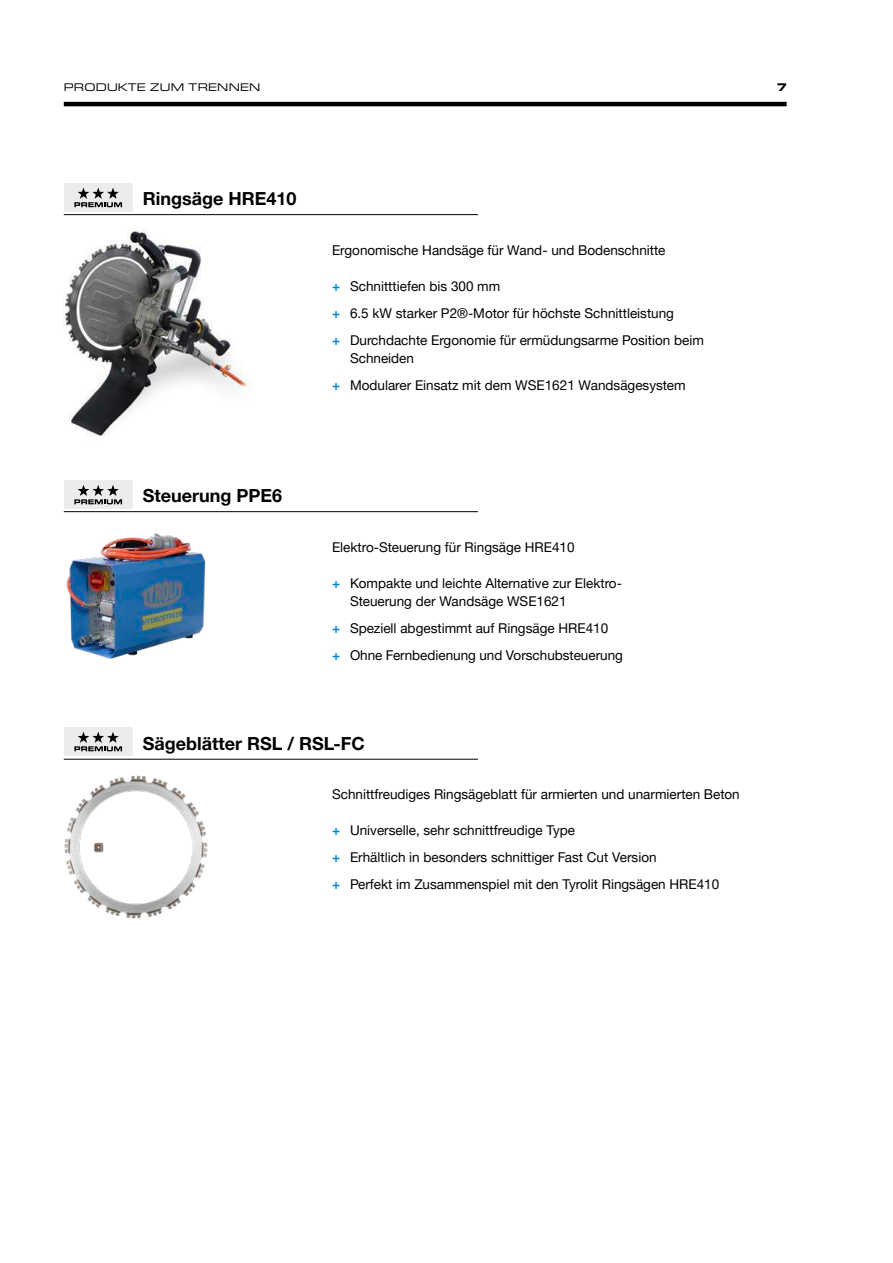
<style>
.page{position:relative;width:893px;height:1263px;background:#fff}
.page>*{position:absolute;margin:0;border:0;box-sizing:border-box;transform-origin:0 0}
.t1{font:700 18px "Helvetica Neue LTW1 G";color:#000}
.t2{font:13.5px/27px "Helvetica Neue LTW1 G";color:#000}
.t3{font:expanded 11.25px "Eurostile Next W1 G";letter-spacing:.02em;color:#000}
.t4{font:700 expanded 11.25px "Eurostile Next W1 G";color:#000}
.s1{font-weight:700;color:#008ad1}
</style>
<div class="page">
<hr style="left:64px;top:102px;width:723px;height:4px;background:#000">
<img style="left:63px;top:229px;width:187px;height:207px">
<img style="left:64px;top:775px;width:144px;height:144px">
<img style="left:66px;top:533px;width:140px;height:126px">
<div style="left:64px;top:480px;width:69px;height:29px;background:#ececec"></div>
<svg style="left:74px;top:485px;width:48px;height:19px"></svg>
<hr style="left:64px;top:214px;width:414px;height:1px;background:#000">
<div style="left:64px;top:183px;width:69px;height:29px;background:#ececec"></div>
<svg style="left:74px;top:188px;width:48px;height:19px"></svg>
<hr style="left:64px;top:759px;width:414px;height:1px;background:#000">
<div style="left:64px;top:727px;width:69px;height:29px;background:#ececec"></div>
<svg style="left:74px;top:732px;width:48px;height:19px"></svg>
<hr style="left:64px;top:511px;width:414px;height:1px;background:#000">
<p class="t3" style="left:64px;top:80px;width:198px">PRODUKTE ZUM TRENNEN</p>
<p class="t4" style="left:777px;top:80px;width:11px">7</p>
<h1 class="t1" style="left:143px;top:188px;width:155px">Ringsäge HRE410</h1>
<p class="t2" style="left:332px;top:236px;width:335px">Ergonomische Handsäge für Wand- und Bodenschnitte</p>
<p class="t2" style="left:332px;top:272px;width:373px"><span class="s1">+</span> Schnitttiefen bis 300 mm<br><span class="s1">+</span> 6.5 kW starker P2®-Motor für höchste Schnittleistung<br><span class="s1">+</span> Durchdachte Ergonomie für ermüdungsarme Position beim</p>
<p class="t2" style="left:332px;top:344px;width:355px;text-indent:18px">Schneiden<br><span class="s1">+</span> Modularer Einsatz mit dem WSE1621 Wandsägesystem</p>
<h1 class="t1" style="left:143px;top:485px;width:141px">Steuerung PPE6</h1>
<p class="t2" style="left:332px;top:533px;width:244px">Elektro-Steuerung für Ringsäge HRE410</p>
<p class="t2" style="left:350px;top:574px;width:273px;line-height:18px;text-indent:-18px"><span class="s1">+</span> Kompakte und leichte Alternative zur Elektro-<br>Steuerung der Wandsäge WSE1621</p>
<p class="t2" style="left:332px;top:614px;width:292px"><span class="s1">+</span> Speziell abgestimmt auf Ringsäge HRE410<br><span class="s1">+</span> Ohne Fernbedienung und Vorschubsteuerung</p>
<h1 class="t1" style="left:143px;top:732px;width:223px">Sägeblätter RSL / RSL-FC</h1>
<p class="t2" style="left:332px;top:781px;width:409px">Schnittfreudiges Ringsägeblatt für armierten und unarmierten Beton</p>
<p class="t2" style="left:332px;top:817px;width:389px"><span class="s1">+</span> Universelle, sehr schnittfreudige Type<br><span class="s1">+</span> Erhältlich in besonders schnittiger Fast Cut Version<br><span class="s1">+</span> Perfekt im Zusammenspiel mit den Tyrolit Ringsägen HRE410</p>
</div>
